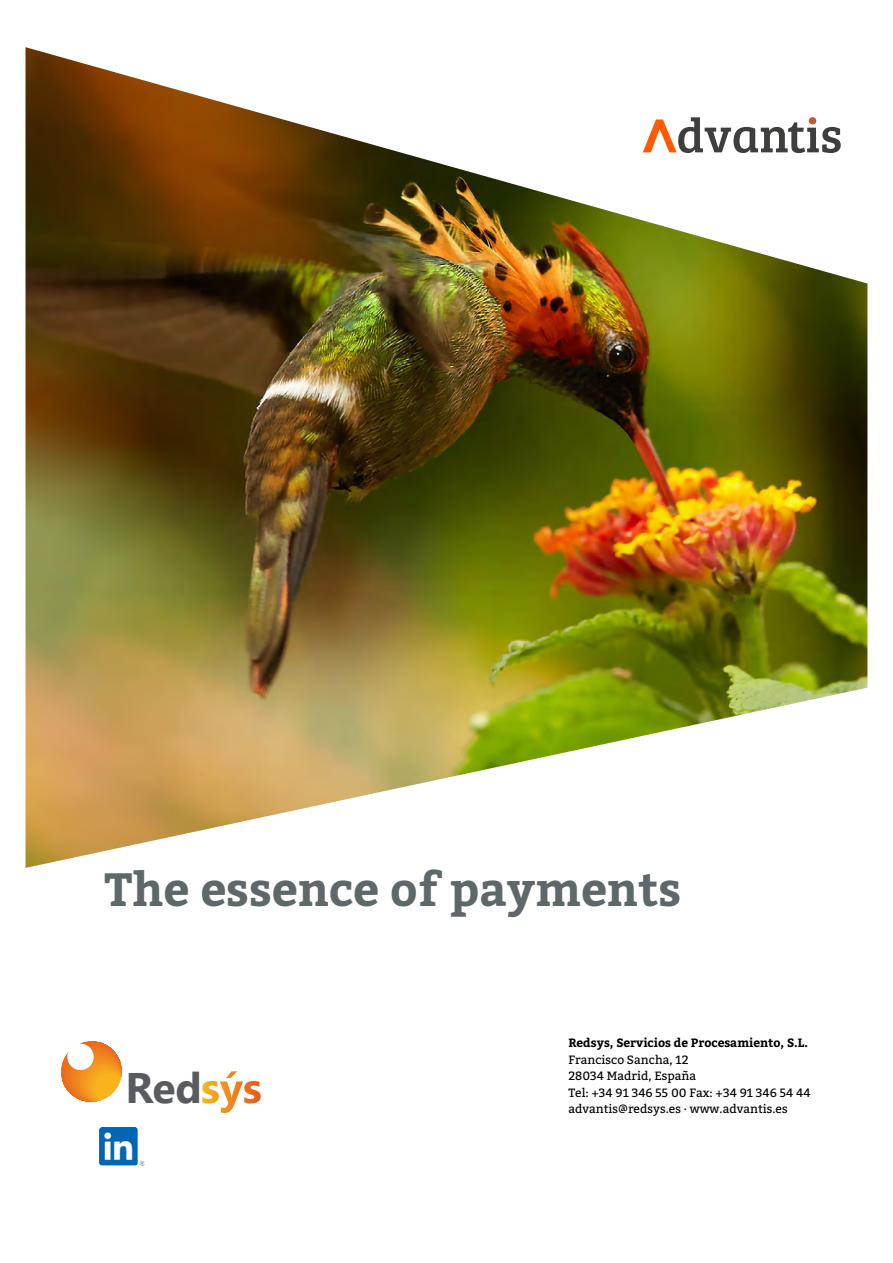
<style>
.page{position:relative;width:893px;height:1263px;background:#fff}
.page>*{position:absolute;margin:0;border:0;box-sizing:border-box;transform-origin:0 0}
.t1{font:700 46.5px "Bitter";color:#5e6769}
.t2{font:700 42.75px "Khmer UI";color:#595b60}
.t3{font:12px/16.5px "Bitter";color:#000}
.t4{font:700 12px "Bitter";color:#000}
</style>
<div class="page">
<img style="left:26px;top:47px;width:841px;height:821px">
<svg style="left:643px;top:117px;width:198px;height:36px"></svg>
<img style="left:100px;top:1128px;width:44px;height:38px">
<svg style="left:61px;top:1041px;width:61px;height:61px"></svg>
<svg style="left:202px;top:1071px;width:59px;height:42px"></svg>
<h1 class="t1" style="left:105px;top:861px;width:578px">The essence of payments</h1>
<h2 class="t2" style="left:125px;top:1063px;width:78px">Red</h2>
<p class="t4" style="left:568px;top:1036px;width:241px">Redsys, Servicios de Procesamiento, S.L.</p>
<p class="t3" style="left:568px;top:1051px;width:244px">Francisco Sancha, 12<br>28034 Madrid, España<br>Tel: +34 91 346 55 00 Fax: +34 91 346 54 44</p>
<p class="t3" style="left:568px;top:1100px;width:221px">advantis@redsys.es · www.advantis.es</p>
</div>
